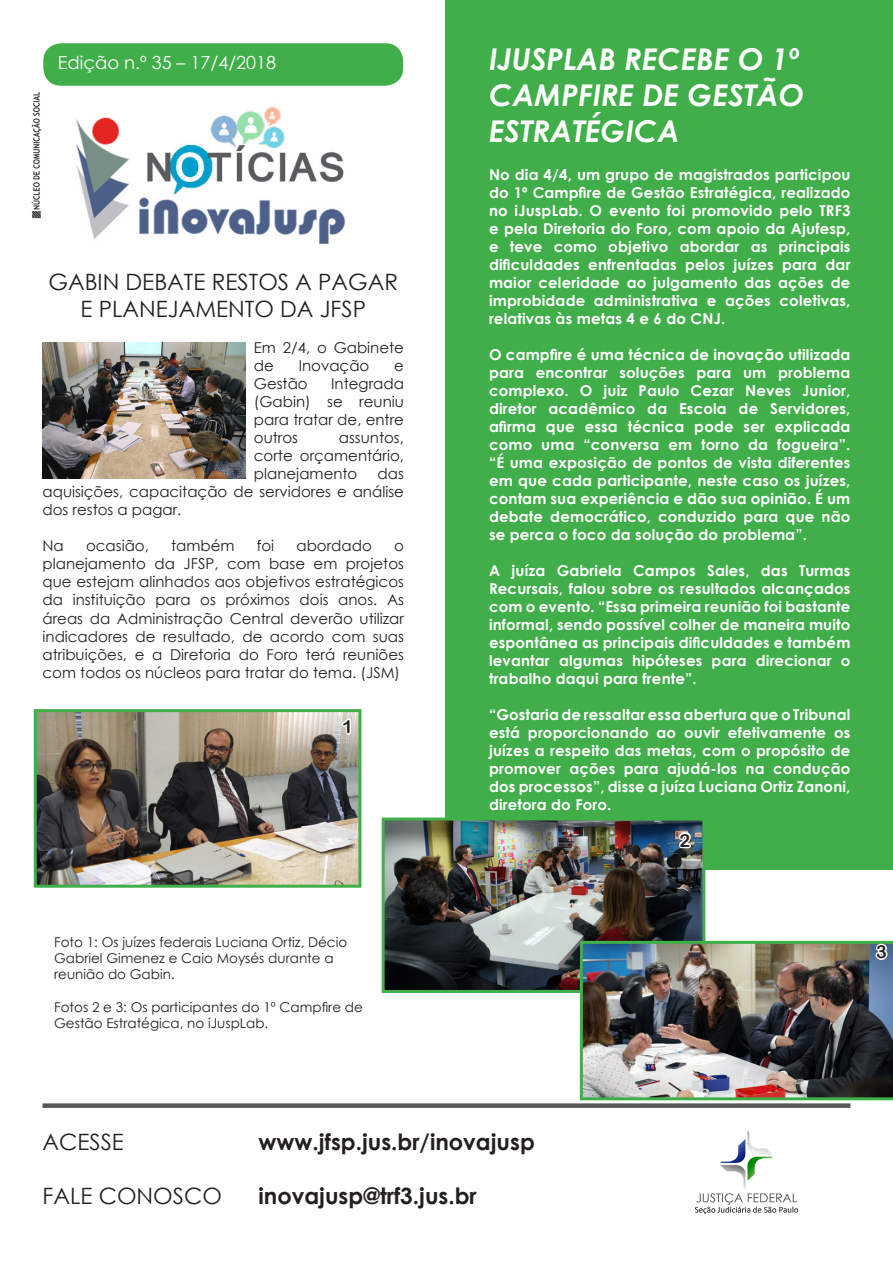
<style>
.page{position:relative;width:893px;height:1263px;background:#fff}
.page>*{position:absolute;margin:0;border:0;box-sizing:border-box;transform-origin:0 0}
.t1{font:italic 700 30px/36px "Century Gothic";color:#fff}
.t2{font:22.5px/27px "Century Gothic";color:#231f20;text-align:center}
.t3{font:700 22.5px "Century Gothic";color:#231f20}
.t4{font:18px "Century Gothic";color:#fff}
.t5{font:18px "Arial Rounded MT Bold";color:#231f20}
.t6{font:700 15px/18px "Century Gothic";letter-spacing:.01em;color:#fff;text-align:justify}
.t7{font:15px/18px "Century Gothic";color:#231f20;text-align:justify}
.t8{font:13.5px/16.2px "Century Gothic";color:#231f20}
</style>
<div class="page">
<img style="left:76px;top:107px;width:270px;height:137px">
<div style="left:43px;top:1103px;width:807px;height:5px;background:#57585a"></div>
<img style="left:694px;top:1131px;width:105px;height:84px">
<div style="left:446px;top:0;width:447px;height:870px;background:#40ae49"></div>
<div style="left:43px;top:43px;width:360px;height:43px;background:#40ae49;border-radius:18px"></div>
<img style="left:31px;top:92px;width:11px;height:127px">
<img style="left:42px;top:343px;width:203px;height:136px">
<img style="left:38px;top:713px;width:319px;height:171px">
<div style="left:34px;top:709px;width:327px;height:179px;border:3px solid #40ae49"></div>
<img style="left:386px;top:821px;width:315px;height:168px">
<div style="left:382px;top:817px;width:323px;height:176px;border:3px solid #40ae49"></div>
<svg style="left:339px;top:716px;width:14px;height:21px"></svg>
<img style="left:580px;top:941px;width:313px;height:159px">
<svg style="left:873px;top:941px;width:17px;height:22px"></svg>
<svg style="left:677px;top:830px;width:17px;height:21px"></svg>
<p class="t4" style="left:58px;top:50px;width:220px">Edição n.º 35 – 17/4/2018</p>
<p class="t1" style="left:489px;top:40px;width:316px">IJUSPLAB RECEBE O 1º<br>CAMPFIRE DE GESTÃO<br>ESTRATÉGICA</p>
<p class="t6" style="left:489px;top:165px;width:363px">No dia 4/4, um grupo de magistrados participou do 1º Campfire de Gestão Estratégica, realizado no iJuspLab. O evento foi promovido pelo TRF3 e pela Diretoria do Foro, com apoio da Ajufesp, e teve como objetivo abordar as principais dificuldades enfrentadas pelos juízes para dar maior celeridade ao julgamento das ações de improbidade administrativa e ações coletivas, relativas às metas 4 e 6 do CNJ.</p>
<p class="t6" style="left:489px;top:345px;width:363px">O campfire é uma técnica de inovação utilizada para encontrar soluções para um problema complexo. O juiz Paulo Cezar Neves Junior, diretor acadêmico da Escola de Servidores, afirma que essa técnica pode ser explicada como uma “conversa em torno da fogueira”. “É uma exposição de pontos de vista diferentes em que cada participante, neste caso os juízes, contam sua experiência e dão sua opinião. É um debate democrático, conduzido para que não se perca o foco da solução do problema”.</p>
<p class="t6" style="left:489px;top:561px;width:363px">A juíza Gabriela Campos Sales, das Turmas Recursais, falou sobre os resultados alcançados com o evento. “Essa primeira reunião foi bastante informal, sendo possível colher de maneira muito espontânea as principais dificuldades e também levantar algumas hipóteses para direcionar o trabalho daqui para frente”.</p>
<p class="t6" style="left:489px;top:705px;width:363px">“Gostaria de ressaltar essa abertura que o Tribunal está proporcionando ao ouvir efetivamente os juízes a respeito das metas, com o propósito de promover ações para ajudá-los na condução dos processos”, disse a juíza Luciana Ortiz Zanoni, diretora do Foro.</p>
<p class="t2" style="left:48px;top:268px;width:351px">GABIN DEBATE RESTOS A PAGAR<br>E PLANEJAMENTO DA JFSP</p>
<p class="t7" style="left:254px;top:339px;width:152px">Em 2/4, o Gabinete de</p>
<p class="t7" style="left:299px;top:357px;width:72px">Inovação</p>
<p class="t7" style="left:394px;top:357px;width:11px">e</p>
<p class="t7" style="left:254px;top:375px;width:55px">Gestão</p>
<p class="t7" style="left:254px;top:375px;width:152px;text-indent:77px">Integrada (Gabin) se reuniu para tratar de, entre outros</p>
<p class="t7" style="left:254px;top:429px;width:152px;text-indent:85px">assuntos, corte orçamentário, planejamento</p>
<p class="t7" style="left:43px;top:465px;width:363px;text-indent:335px">das aquisições, capacitação de servidores e análise dos restos a pagar.</p>
<p class="t7" style="left:43px;top:537px;width:23px">Na</p>
<p class="t7" style="left:86px;top:537px;width:64px">ocasião,</p>
<p class="t7" style="left:171px;top:537px;width:65px">também</p>
<p class="t7" style="left:257px;top:537px;width:19px">foi</p>
<p class="t7" style="left:296px;top:537px;width:77px">abordado</p>
<p class="t7" style="left:43px;top:537px;width:363px;text-indent:352px">o planejamento da JFSP, com base em projetos que estejam alinhados aos objetivos estratégicos da instituição para os próximos dois anos. As áreas da Administração Central deverão utilizar indicadores de resultado, de acordo com suas atribuições, e a Diretoria do Foro terá reuniões com todos os núcleos para tratar do tema. (JSM)</p>
<p class="t5" style="left:342px;top:716px;width:12px">1</p>
<p class="t5" style="left:679px;top:829px;width:12px">2</p>
<p class="t8" style="left:54px;top:933px;width:295px">Foto 1: Os juízes federais Luciana Ortiz, Décio<br>Gabriel Gimenez e Caio Moysés durante a reunião do Gabin.</p>
<p class="t8" style="left:54px;top:998px;width:310px">Fotos 2 e 3: Os participantes do 1º Campfire de<br>Gestão Estratégica, no iJuspLab.</p>
<p class="t5" style="left:876px;top:941px;width:12px">3</p>
<p class="t2" style="left:43px;top:1128px;width:83px">ACESSE</p>
<p class="t3" style="left:259px;top:1124px;width:278px">www.jfsp.jus.br/inovajusp</p>
<p class="t2" style="left:43px;top:1182px;width:181px">FALE CONOSCO</p>
<p class="t3" style="left:259px;top:1178px;width:220px">inovajusp@trf3.jus.br</p>
</div>
